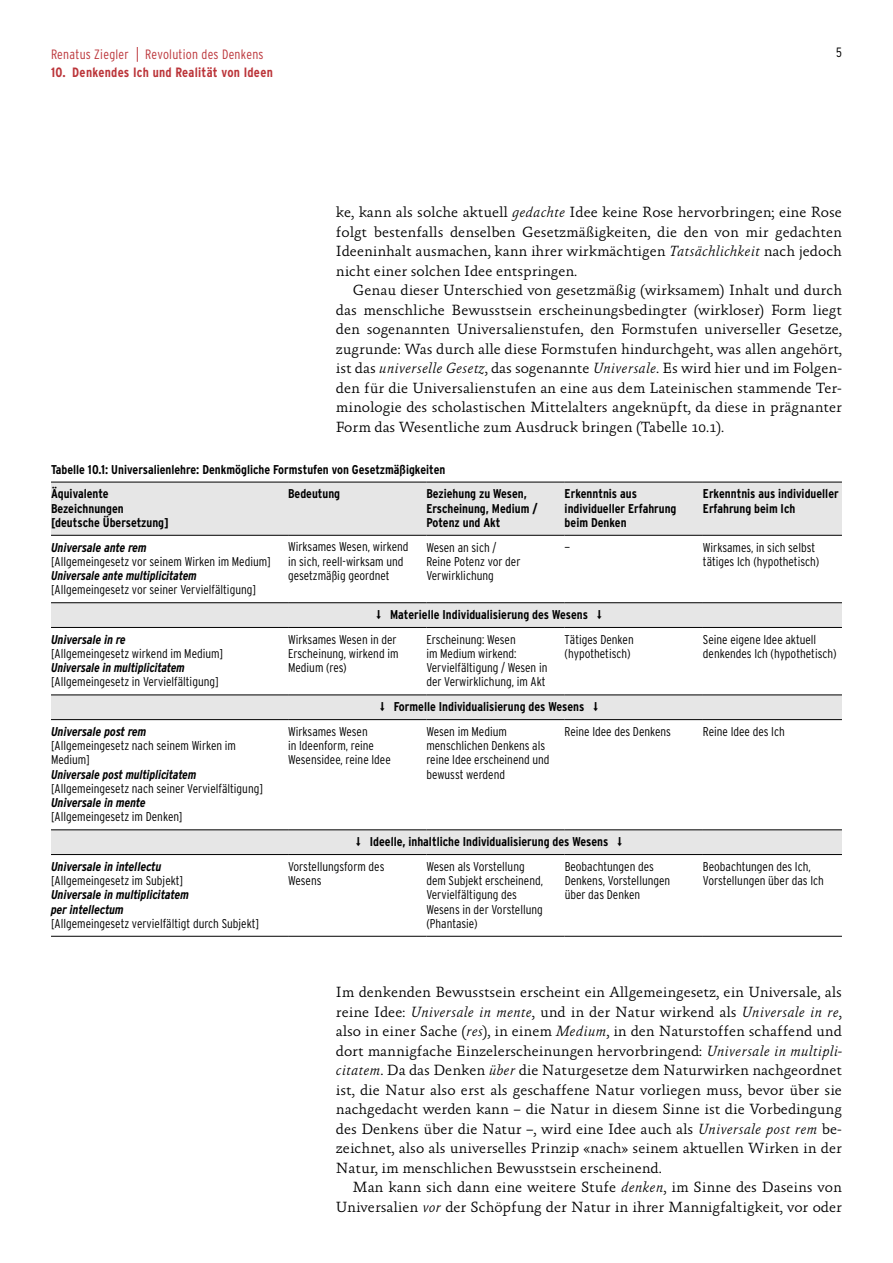
<style>
.page{position:relative;width:893px;height:1263px;background:#fff}
.page>*{position:absolute;margin:0;border:0;box-sizing:border-box;transform-origin:0 0}
.t1{font:300 15px/19.5px "Absara OT";color:#000;text-align:justify}
.t2{font:300 13.5px "Interstate Condensed";letter-spacing:.02em;color:#bb3439}
.t3{font:700 13.5px "Interstate Condensed";letter-spacing:.02em;color:#bb3439}
.t4{font:300 13.5px "Interstate Condensed";color:#000}
.t5{font:300 12.75px/14.2px "Interstate Condensed";color:#000}
.t6{font:700 12.75px/14.2px "Interstate Condensed";color:#000}
.t7{font:italic 700 12.75px/14.2px "Interstate Condensed";color:#000}
.s1{font-size:15px}
.s2{font-style:italic}
</style>
<div class="page">
<svg style="left:51px;top:483px;width:791px;height:371px"></svg>
<hr style="left:51px;top:482px;width:237px;height:1px;background:#000">
<hr style="left:288px;top:482px;width:138px;height:1px;background:#000">
<hr style="left:426px;top:482px;width:139px;height:1px;background:#000">
<hr style="left:565px;top:482px;width:138px;height:1px;background:#000">
<hr style="left:703px;top:482px;width:139px;height:1px;background:#000">
<hr style="left:51px;top:535px;width:237px;height:1px;background:#000">
<hr style="left:288px;top:535px;width:138px;height:1px;background:#000">
<hr style="left:426px;top:535px;width:139px;height:1px;background:#000">
<hr style="left:565px;top:535px;width:138px;height:1px;background:#000">
<hr style="left:703px;top:535px;width:139px;height:1px;background:#000">
<hr style="left:51px;top:602px;width:237px;height:1px;background:#000">
<hr style="left:288px;top:602px;width:138px;height:1px;background:#000">
<hr style="left:426px;top:602px;width:139px;height:1px;background:#000">
<hr style="left:565px;top:602px;width:138px;height:1px;background:#000">
<hr style="left:703px;top:602px;width:139px;height:1px;background:#000">
<hr style="left:51px;top:627px;width:237px;height:1px;background:#000">
<hr style="left:288px;top:627px;width:138px;height:1px;background:#000">
<hr style="left:426px;top:627px;width:139px;height:1px;background:#000">
<hr style="left:565px;top:627px;width:138px;height:1px;background:#000">
<hr style="left:703px;top:627px;width:139px;height:1px;background:#000">
<hr style="left:51px;top:694px;width:237px;height:1px;background:#000">
<hr style="left:288px;top:694px;width:138px;height:1px;background:#000">
<hr style="left:426px;top:694px;width:139px;height:1px;background:#000">
<hr style="left:565px;top:694px;width:138px;height:1px;background:#000">
<hr style="left:703px;top:694px;width:139px;height:1px;background:#000">
<hr style="left:51px;top:719px;width:237px;height:1px;background:#000">
<hr style="left:288px;top:719px;width:138px;height:1px;background:#000">
<hr style="left:426px;top:719px;width:139px;height:1px;background:#000">
<hr style="left:565px;top:719px;width:138px;height:1px;background:#000">
<hr style="left:703px;top:719px;width:139px;height:1px;background:#000">
<hr style="left:51px;top:829px;width:237px;height:1px;background:#000">
<hr style="left:288px;top:829px;width:138px;height:1px;background:#000">
<hr style="left:426px;top:829px;width:139px;height:1px;background:#000">
<hr style="left:565px;top:829px;width:138px;height:1px;background:#000">
<hr style="left:703px;top:829px;width:139px;height:1px;background:#000">
<hr style="left:51px;top:854px;width:237px;height:1px;background:#000">
<hr style="left:288px;top:854px;width:138px;height:1px;background:#000">
<hr style="left:426px;top:854px;width:139px;height:1px;background:#000">
<hr style="left:565px;top:854px;width:138px;height:1px;background:#000">
<hr style="left:703px;top:854px;width:139px;height:1px;background:#000">
<hr style="left:51px;top:936px;width:237px;height:1px;background:#000">
<hr style="left:288px;top:936px;width:138px;height:1px;background:#000">
<hr style="left:426px;top:936px;width:139px;height:1px;background:#000">
<hr style="left:565px;top:936px;width:138px;height:1px;background:#000">
<hr style="left:703px;top:936px;width:139px;height:1px;background:#000">
<p class="t2" style="left:51px;top:46px;width:214px">Renatus Ziegler <span class="s1">|</span> Revolution des Denkens</p>
<p class="t4" style="left:836px;top:45px;width:7px">5</p>
<p class="t3" style="left:51px;top:64px;width:223px">10. Denkendes Ich und Realität von Ideen</p>
<p class="t1" style="left:336px;top:203px;width:507px">ke, kann als solche aktuell <span class="s2">gedachte</span> Idee keine Rose hervorbringen; eine Rose folgt bestenfalls denselben Gesetzmäßigkeiten, die den von mir gedachten Ideeninhalt ausmachen, kann ihrer wirkmächtigen <span class="s2">Tatsächlichkeit</span> nach jedoch nicht einer solchen Idee entspringen.</p>
<p class="t1" style="left:336px;top:281px;width:508px;text-indent:17px">Genau dieser Unterschied von gesetzmäßig (wirksamem) Inhalt und durch das menschliche Bewusstsein erscheinungsbedingter (wirkloser) Form liegt den sogenannten Universalienstufen, den Formstufen universeller Gesetze, zugrunde: Was durch alle diese Formstufen hindurchgeht, was allen angehört, ist das <span class="s2">universelle Gesetz</span>, das sogenannte <span class="s2">Universale</span>. Es wird hier und im Folgen&shy;den für die Universalienstufen an eine aus dem Lateinischen stammende Ter&shy;minologie des scholastischen Mittelalters angeknüpft, da diese in prägnanter Form das Wesentliche zum Ausdruck bringen (Tabelle 10.1).</p>
<p class="t6" style="left:51px;top:457px;width:396px;line-height:24.8px">Tabelle 10.1: Universalienlehre: Denkmögliche Formstufen von Gesetzmäßigkeiten<br>Äquivalente</p>
<p class="t6" style="left:51px;top:501px;width:119px">Bezeichnungen [deutsche Übersetzung]</p>
<p class="t6" style="left:288px;top:487px;width:54px">Bedeutung</p>
<p class="t6" style="left:426px;top:487px;width:113px">Beziehung zu Wesen,<br>Erscheinung, Medium /<br>Potenz und Akt</p>
<p class="t6" style="left:565px;top:487px;width:113px">Erkenntnis aus individueller Erfahrung beim Denken</p>
<p class="t6" style="left:703px;top:487px;width:137px">Erkenntnis aus individueller<br>Erfahrung beim Ich</p>
<p class="t7" style="left:51px;top:540px;width:97px">Universale ante rem</p>
<p class="t5" style="left:51px;top:554px;width:221px">[Allgemeingesetz vor seinem Wirken im Medium]</p>
<p class="t7" style="left:51px;top:568px;width:147px">Universale ante multiplicitatem</p>
<p class="t5" style="left:51px;top:582px;width:207px">[Allgemeingesetz vor seiner Vervielfältigung]</p>
<p class="t7" style="left:51px;top:632px;width:76px">Universale in re</p>
<p class="t5" style="left:51px;top:646px;width:174px">[Allgemeingesetz wirkend im Medium]</p>
<p class="t7" style="left:51px;top:660px;width:136px">Universale in multiplicitatem</p>
<p class="t5" style="left:51px;top:675px;width:169px">[Allgemeingesetz in Vervielfältigung]</p>
<p class="t7" style="left:51px;top:724px;width:97px">Universale post rem</p>
<p class="t5" style="left:51px;top:738px;width:187px">[Allgemeingesetz nach seinem Wirken im<br>Medium]</p>
<p class="t7" style="left:51px;top:767px;width:147px">Universale post multiplicitatem</p>
<p class="t5" style="left:51px;top:781px;width:213px">[Allgemeingesetz nach seiner Vervielfältigung]</p>
<p class="t7" style="left:51px;top:795px;width:96px">Universale in mente</p>
<p class="t5" style="left:51px;top:810px;width:133px">[Allgemeingesetz im Denken]</p>
<p class="t7" style="left:51px;top:859px;width:112px">Universale in intellectu</p>
<p class="t5" style="left:51px;top:873px;width:134px">[Allgemeingesetz im Subjekt]</p>
<p class="t7" style="left:51px;top:888px;width:140px">Universale in multiplicitatem per intellectum</p>
<p class="t5" style="left:51px;top:916px;width:210px">[Allgemeingesetz vervielfältigt durch Subjekt]</p>
<p class="t5" style="left:288px;top:540px;width:122px">Wirksames Wesen, wirkend in sich, reell-wirksam und gesetzmäßig geordnet</p>
<p class="t5" style="left:426px;top:540px;width:96px">Wesen an sich /<br>Reine Potenz vor der<br>Verwirklichung</p>
<p class="t5" style="left:565px;top:540px;width:7px">—</p>
<p class="t5" style="left:703px;top:540px;width:118px">Wirksames, in sich selbst tätiges Ich (hypothetisch)</p>
<p class="t6" style="left:376px;top:607px;width:227px">↓ Materielle Individualisierung des Wesens ↓</p>
<p class="t5" style="left:288px;top:632px;width:112px">Wirksames Wesen in der<br>Erscheinung, wirkend im<br>Medium (res)</p>
<p class="t5" style="left:426px;top:632px;width:123px">Erscheinung: Wesen<br>im Medium wirkend:<br>Vervielfältigung / Wesen in der Verwirklichung, im Akt</p>
<p class="t5" style="left:565px;top:632px;width:71px">Tätiges Denken (hypothetisch)</p>
<p class="t5" style="left:703px;top:632px;width:135px">Seine eigene Idee aktuell denkendes Ich (hypothetisch)</p>
<p class="t6" style="left:380px;top:699px;width:220px">↓ Formelle Individualisierung des Wesens ↓</p>
<p class="t5" style="left:288px;top:724px;width:104px">Wirksames Wesen<br>in Ideenform, reine<br>Wesensidee, reine Idee</p>
<p class="t5" style="left:426px;top:724px;width:125px">Wesen im Medium menschlichen Denkens als reine Idee erscheinend und bewusst werdend</p>
<p class="t5" style="left:565px;top:724px;width:108px">Reine Idee des Denkens</p>
<p class="t5" style="left:703px;top:724px;width:83px">Reine Idee des Ich</p>
<p class="t6" style="left:356px;top:834px;width:268px">↓ Ideelle, inhaltliche Individualisierung des Wesens ↓</p>
<p class="t5" style="left:288px;top:859px;width:98px">Vorstellungsform des<br>Wesens</p>
<p class="t5" style="left:426px;top:859px;width:118px">Wesen als Vorstellung dem Subjekt erscheinend,<br>Vervielfältigung des<br>Wesens in der Vorstellung (Phantasie)</p>
<p class="t5" style="left:565px;top:859px;width:107px">Beobachtungen des<br>Denkens, Vorstellungen über das Denken</p>
<p class="t5" style="left:703px;top:859px;width:122px">Beobachtungen des Ich,<br>Vorstellungen über das Ich</p>
<p class="t1" style="left:336px;top:983px;width:508px">Im denkenden Bewusstsein erscheint ein Allgemeingesetz, ein Universale, als reine Idee: <span class="s2">Universale in mente</span>, und in der Natur wirkend als <span class="s2">Universale in re</span>, also in einer Sache (<span class="s2">res</span>), in einem <span class="s2">Medium</span>, in den Naturstoffen schaffend und dort mannigfache Einzelerscheinungen hervorbringend: <span class="s2">Universale in multipli&shy;citatem</span>. Da das Denken <span class="s2">über</span> die Naturgesetze dem Naturwirken nachgeordnet ist, die Natur also erst als geschaffene Natur vorliegen muss, bevor über sie nachgedacht werden kann – die Natur in diesem Sinne ist die Vorbedingung des Denkens über die Natur –, wird eine Idee auch als <span class="s2">Universale post rem</span> be&shy;zeichnet, also als universelles Prinzip «nach» seinem aktuellen Wirken in der Natur, im menschlichen Bewusstsein erscheinend.</p>
<p class="t1" style="left:336px;top:1178px;width:507px;text-align:right">Man kann sich dann eine weitere Stufe <span class="s2">denken</span>, im Sinne des Daseins von<br>Universalien <span class="s2">vor</span> der Schöpfung der Natur in ihrer Mannigfaltigkeit, vor oder</p>
</div>
